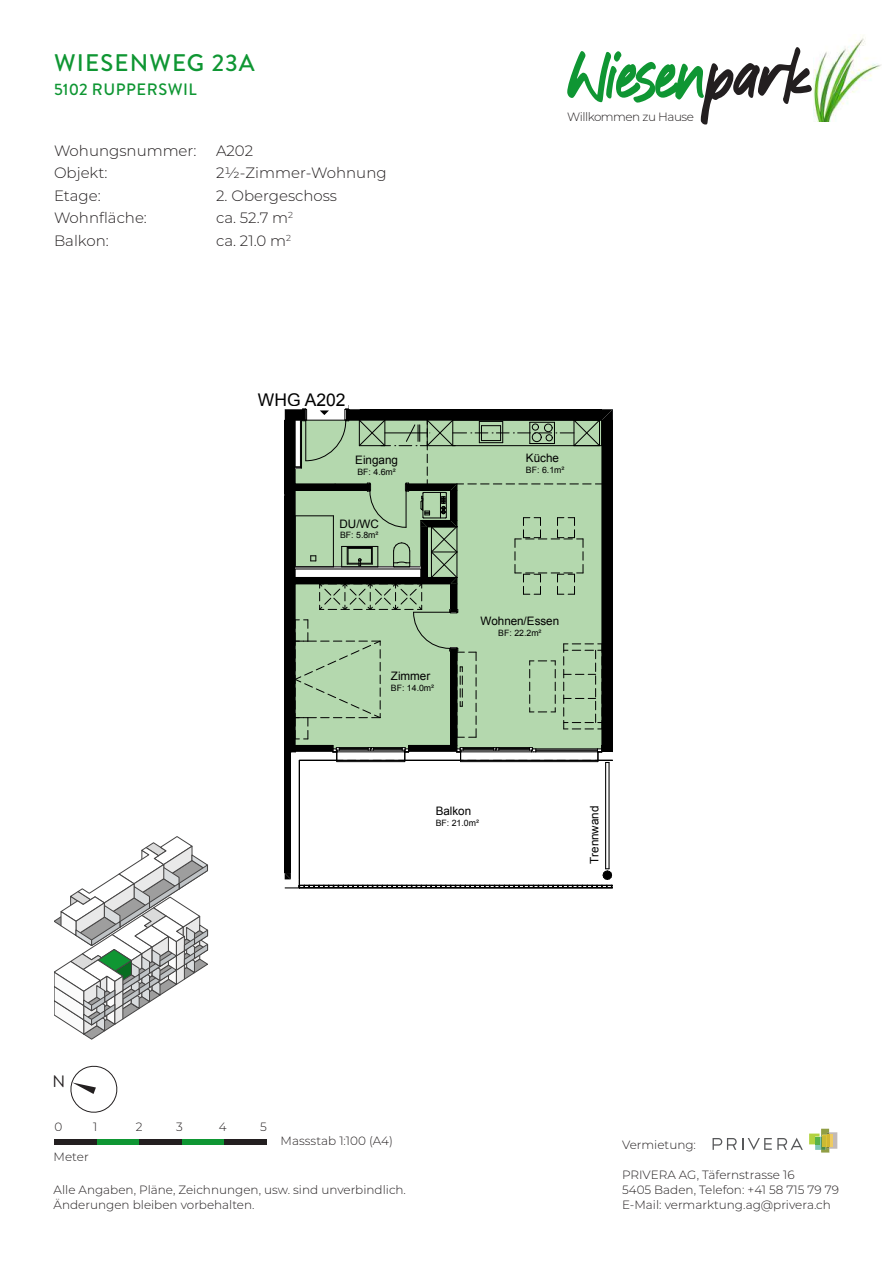
<style>
.page{position:relative;width:893px;height:1263px;background:#fff}
.page>*{position:absolute;margin:0;border:0;box-sizing:border-box;transform-origin:0 0}
.t1{font:500 24px "Brandon Grotesque";letter-spacing:.04em;color:#0f9633}
.t2{font:17.55px "Arial";color:#000}
.t3{font:500 16.5px "Brandon Grotesque";letter-spacing:.03em;color:#0f9633}
.t4{font:16.5px "Brandon Grotesque";color:#231f20}
.t5{font:300 15px "Montserrat";color:#231f20}
.t6{font:300 12px/15px "Montserrat";color:#231f20}
.t7{font:300 12px "Montserrat";letter-spacing:-.04em;color:#231f20}
.t8{font:11.7px "Arial";color:#000}
.t9{font:8.7px "Arial";color:#000}
</style>
<div class="page">
<div style="left:97px;top:1139px;width:42px;height:6px;background:#0f9633"></div>
<div style="left:182px;top:1139px;width:42px;height:6px;background:#0f9633"></div>
<div style="left:139px;top:1139px;width:43px;height:6px;background:#231f20"></div>
<div style="left:54px;top:1139px;width:43px;height:6px;background:#231f20"></div>
<div style="left:224px;top:1139px;width:43px;height:6px;background:#231f20"></div>
<svg style="left:70px;top:1065px;width:48px;height:48px"></svg>
<img style="left:813px;top:37px;width:68px;height:84px">
<svg style="left:567px;top:47px;width:245px;height:78px"></svg>
<svg style="left:809px;top:1129px;width:28px;height:23px"></svg>
<hr style="left:822px;top:1136px;width:4px;height:11px;background:#cbba34">
<svg style="left:713px;top:1137px;width:90px;height:13px"></svg>
<hr style="left:299px;top:888px;width:314px;height:1px;background:#000">
<svg style="left:284px;top:405px;width:329px;height:483px"></svg>
<svg style="left:54px;top:836px;width:154px;height:203px"></svg>
<h1 class="t1" style="left:54px;top:46px;width:202px">WIESENWEG 23A</h1>
<h3 class="t3" style="left:54px;top:78px;width:144px">5102 RUPPERSWIL</h3>
<p class="t5" style="left:54px;top:140px;width:144px">Wohungsnummer:</p>
<p class="t5" style="left:216px;top:140px;width:39px">A202</p>
<p class="t5" style="left:54px;top:163px;width:55px">Objekt:</p>
<p class="t5" style="left:216px;top:163px;width:172px">2½-Zimmer-Wohnung</p>
<p class="t5" style="left:54px;top:185px;width:48px">Etage:</p>
<p class="t5" style="left:216px;top:185px;width:123px">2. Obergeschoss</p>
<p class="t5" style="left:54px;top:208px;width:94px">Wohnfläche:</p>
<p class="t5" style="left:216px;top:208px;width:79px">ca. 52.7 m<sup>2</sup></p>
<p class="t5" style="left:54px;top:230px;width:56px">Balkon:</p>
<p class="t5" style="left:216px;top:230px;width:77px">ca. 21.0 m<sup>2</sup></p>
<p class="t7" style="left:567px;top:109px;width:128px">Willkommen zu Hause</p>
<h2 class="t2" style="left:258px;top:388px;width:89px">WHG A202</h2>
<p class="t8" style="left:355px;top:452px;width:44px">Eingang</p>
<p class="t9" style="left:357px;top:466px;width:40px">BF: 4.6m²</p>
<p class="t8" style="left:340px;top:516px;width:41px">DU/WC</p>
<p class="t9" style="left:340px;top:530px;width:40px">BF: 5.8m²</p>
<p class="t8" style="left:391px;top:668px;width:41px">Zimmer</p>
<p class="t9" style="left:391px;top:682px;width:45px">BF: 14.0m²</p>
<p class="t8" style="left:526px;top:450px;width:34px">Küche</p>
<p class="t9" style="left:526px;top:464px;width:40px">BF: 6.1m²</p>
<p class="t8" style="left:481px;top:613px;width:80px">Wohnen/Essen</p>
<p class="t9" style="left:498px;top:627px;width:45px">BF: 22.2m²</p>
<p class="t8" style="left:436px;top:804px;width:37px">Balkon</p>
<p class="t9" style="left:436px;top:817px;width:45px">BF: 21.0m²</p>
<h3 class="t4" style="left:53px;top:1069px;width:14px">N</h3>
<p class="t6" style="left:54px;top:1119px;width:9px">0</p>
<p class="t6" style="left:93px;top:1119px;width:6px">1</p>
<p class="t6" style="left:136px;top:1119px;width:8px">2</p>
<p class="t6" style="left:176px;top:1119px;width:8px">3</p>
<p class="t6" style="left:219px;top:1119px;width:9px">4</p>
<p class="t6" style="left:260px;top:1119px;width:8px">5</p>
<p class="t6" style="left:281px;top:1132px;width:114px">Massstab 1:100 (A4)</p>
<p class="t6" style="left:54px;top:1149px;width:37px">Meter</p>
<p class="t6" style="left:54px;top:1182px;width:354px">Alle Angaben, Pläne, Zeichnungen, usw. sind unverbindlich.<br>Änderungen bleiben vorbehalten.</p>
<p class="t8" style="left:587px;top:863px;width:59px;rotate:-90deg">Trennwand</p>
<p class="t6" style="left:622px;top:1137px;width:75px">Vermietung:</p>
<p class="t6" style="left:622px;top:1167px;width:218px">PRIVERA AG, Täfernstrasse 16<br>5405 Baden, Telefon: +41 58 715 79 79<br>E-Mail: vermarktung.ag@privera.ch</p>
</div>
